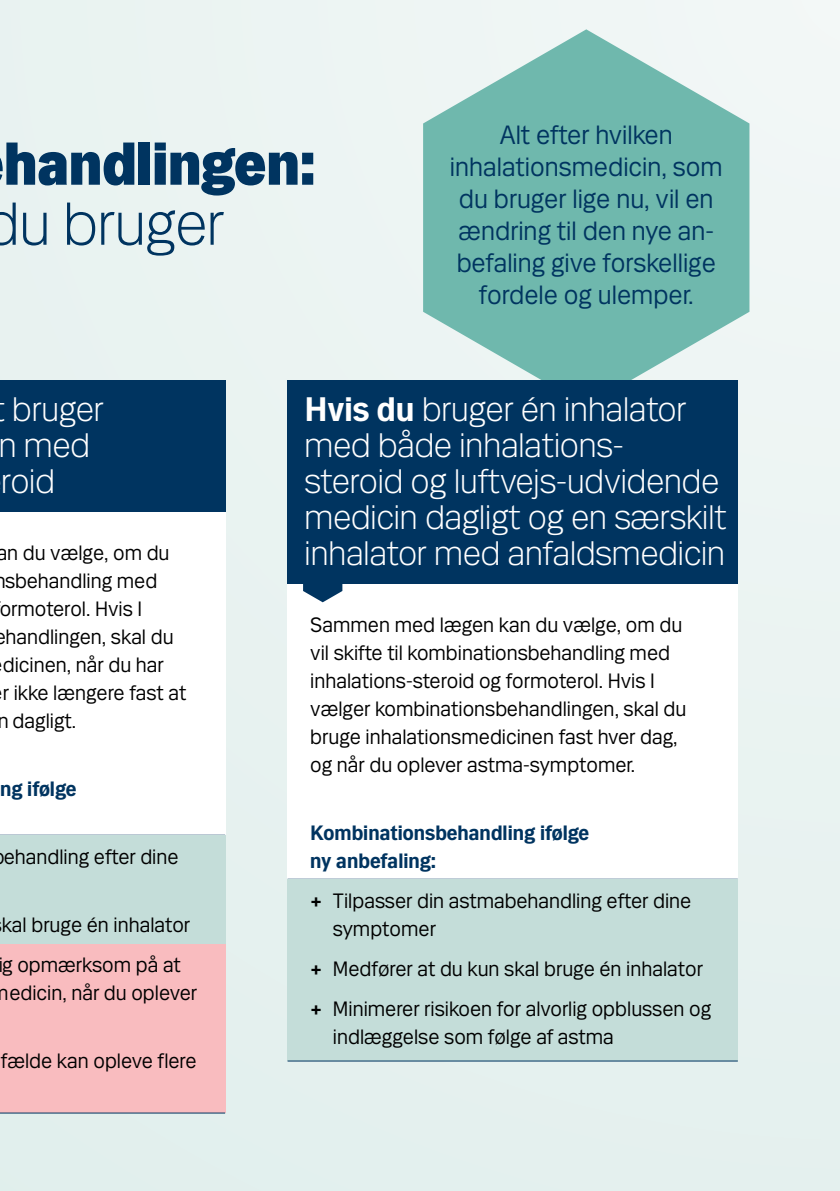
<style>
.page{position:relative;width:840px;height:1191px;background:#fff}
.page>*{position:absolute;margin:0;border:0;box-sizing:border-box;transform-origin:0 0}
.t1{font:64px "Mari Poster";letter-spacing:-.005em;color:#003460}
.t2{font:300 64px "Mari";letter-spacing:-.005em;color:#003460}
.t3{font:300 36px/36px "Mari";color:#fff}
.Head{font:28px/32px "Mari";color:#003460;text-align:center}
.t4{font:22px/28px "Mari";color:#000}
.t5{font:700 22px/28px "Mari";color:#003460}
.s1{font-weight:700}
</style>
<div class="page">
<div style="left:0;top:0;width:839px;height:1191px;background:#e9f3f1"></div>
<svg style="left:423px;top:29px;width:326px;height:377px;fill:#6fb8ad"></svg>
<div style="left:0;top:380px;width:225px;height:134px;background:#003460"></div>
<div style="left:0;top:512px;width:225px;height:233px;background:#fff"></div>
<div style="left:0;top:741px;width:225px;height:98px;background:#fff"></div>
<hr style="left:0;top:834px;width:225px;height:1px;background:#003460">
<div style="left:0;top:836px;width:225px;height:73px;background:#c4ddd9"></div>
<div style="left:0;top:904px;width:225px;height:45px;background:#c4ddd9"></div>
<div style="left:0;top:944px;width:225px;height:101px;background:#f9bcbf"></div>
<div style="left:0;top:1040px;width:225px;height:73px;background:#f9bcbf"></div>
<hr style="left:0;top:1112px;width:225px;height:1px;background:#003460">
<div style="left:287px;top:380px;width:450px;height:206px;background:#003460"></div>
<div style="left:287px;top:584px;width:450px;height:205px;background:#fff"></div>
<div style="left:287px;top:785px;width:450px;height:98px;background:#fff"></div>
<hr style="left:287px;top:878px;width:450px;height:1px;background:#003460">
<div style="left:287px;top:880px;width:450px;height:73px;background:#c4ddd9"></div>
<div style="left:287px;top:948px;width:450px;height:45px;background:#c4ddd9"></div>
<div style="left:287px;top:988px;width:450px;height:73px;background:#c4ddd9"></div>
<hr style="left:287px;top:1060px;width:450px;height:1px;background:#003460">
<svg style="left:303px;top:584px;width:39px;height:18px"></svg>
<h1 class="t1" style="left:4px;top:123px;width:313px">handlingen:</h1>
<h1 class="t2" style="left:-15px;top:185px;width:240px">du bruger</h1>
<p class="Head" style="left:449px;top:118px;width:274px">Alt efter hvilken inhalationsmedicin, som du bruger lige nu, vil en ændring til den nye an&shy;befaling give forskellige fordele og ulemper.</p>
<h2 class="t3" style="left:-2px;top:390px;width:107px;text-indent:14px">bruger n med roid</h2>
<p class="t4" style="left:-4px;top:538px;width:174px">an du vælge, om du</p>
<p class="t4" style="left:5px;top:566px;width:154px">sbehandling med</p>
<p class="t4" style="left:0;top:594px;width:144px">ormoterol. Hvis I</p>
<p class="t4" style="left:5px;top:622px;width:170px">handlingen, skal du</p>
<p class="t4" style="left:3px;top:650px;width:162px">dicinen, når du har</p>
<p class="t4" style="left:3px;top:678px;width:185px">r ikke længere fast at</p>
<p class="t4" style="left:-3px;top:706px;width:81px">n dagligt.</p>
<p class="t5" style="left:0;top:775px;width:78px">ng ifølge</p>
<p class="t4" style="left:4px;top:842px;width:176px">ehandling efter dine</p>
<p class="t4" style="left:-2px;top:904px;width:193px;line-height:40px">kal bruge én inhalator ig opmærksom på at</p>
<p class="t4" style="left:-8px;top:978px;width:206px">medicin, når du oplever</p>
<p class="t4" style="left:1px;top:1046px;width:197px">fælde kan opleve flere</p>
<h2 class="t3" style="left:304px;top:390px;width:423px"><span class="s1">Hvis du</span> bruger én inhalator med både inhalations&shy;steroid og luftvejs-udvidende medicin dagligt og en særskilt inhalator med anfaldsmedicin</h2>
<p class="t4" style="left:310px;top:610px;width:377px">Sammen med lægen kan du vælge, om du vil skifte til kombinationsbehandling med inhalations-steroid og formoterol. Hvis I vælger kombinationsbehandlingen, skal du bruge inhalationsmedicinen fast hver dag, og når du oplever astma-symptomer.</p>
<p class="t5" style="left:310px;top:819px;width:280px">Kombinationsbehandling ifølge ny anbefaling:</p>
<p class="t4" style="left:333px;top:886px;width:359px;text-indent:-23px"><span class="s1">+</span> Tilpasser din astmabehandling efter dine symptomer</p>
<p class="t4" style="left:310px;top:948px;width:402px;line-height:40px"><span class="s1">+</span> Medfører at du kun skal bruge én inhalator <span class="s1">+</span> Minimerer risikoen for alvorlig opblussen og</p>
<p class="t4" style="left:333px;top:1022px;width:282px">indlæggelse som følge af astma</p>
</div>
